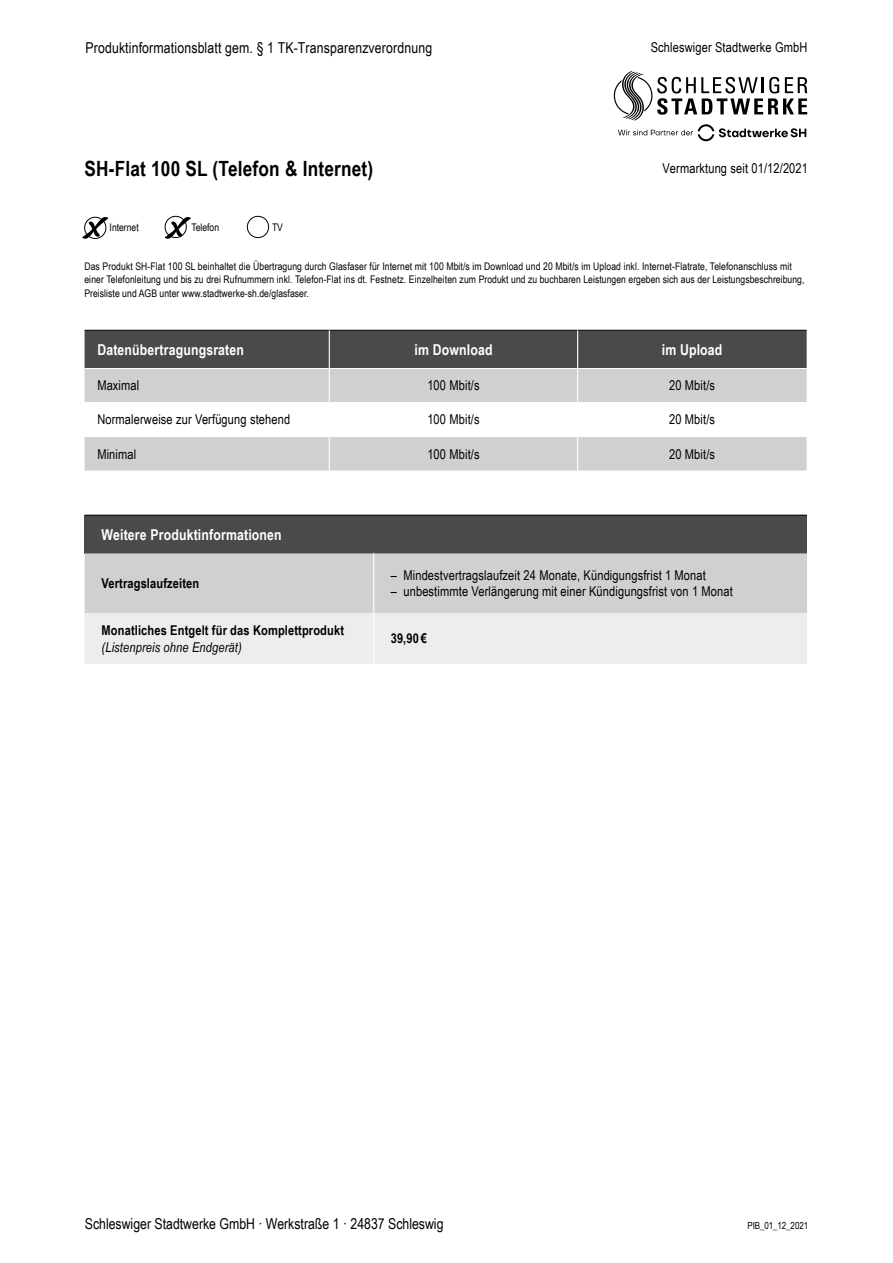
<style>
.page{position:relative;width:893px;height:1263px;background:#fff}
.page>*{position:absolute;margin:0;border:0;box-sizing:border-box;transform-origin:0 0}
.t1{font:700 21px "Arial Narrow";letter-spacing:.01em;color:#000}
.t2{font:15px "Arial Narrow";letter-spacing:.01em;color:#000}
.t3{font:700 15px "Arial Narrow";letter-spacing:.01em;color:#fff}
.t4{font:13.5px "Arial Narrow";letter-spacing:.01em;color:#000}
.t5{font:700 13.5px "Arial Narrow";letter-spacing:.01em;color:#000}
.t6{font:italic 13.5px "Arial Narrow";letter-spacing:.01em;color:#000}
.t7{font:10.5px/13.5px "Arial Narrow";letter-spacing:.01em;color:#000}
.t8{font:9.75px "Arial Narrow";letter-spacing:-.01em;color:#000}
</style>
<div class="page">
<div style="left:247px;top:216px;width:22px;height:22px;border:1px solid #000;border-radius:50%"></div>
<svg style="left:614px;top:71px;width:193px;height:70px"></svg>
<div style="left:85px;top:331px;width:722px;height:37px;background:#4a4a49"></div>
<svg style="left:85px;top:369px;width:722px;height:102px;fill:#d0d0d0"></svg>
<hr style="left:85px;top:402px;width:244px;height:1px;background:#fff">
<hr style="left:330px;top:402px;width:247px;height:1px;background:#fff">
<hr style="left:578px;top:402px;width:229px;height:1px;background:#fff">
<hr style="left:85px;top:330px;width:244px;height:1px;background:#000">
<hr style="left:329px;top:330px;width:249px;height:1px;background:#000">
<hr style="left:578px;top:330px;width:229px;height:1px;background:#000">
<hr style="left:85px;top:436px;width:244px;height:1px;background:#fff">
<hr style="left:330px;top:436px;width:247px;height:1px;background:#fff">
<hr style="left:578px;top:436px;width:229px;height:1px;background:#fff">
<hr style="left:329px;top:330px;width:1px;height:38px;background:#fff">
<hr style="left:577px;top:330px;width:1px;height:38px;background:#fff">
<hr style="left:329px;top:368px;width:1px;height:35px;background:#fff">
<hr style="left:577px;top:368px;width:1px;height:35px;background:#fff">
<hr style="left:329px;top:403px;width:1px;height:34px;background:#fff">
<hr style="left:577px;top:403px;width:1px;height:34px;background:#fff">
<hr style="left:329px;top:437px;width:1px;height:34px;background:#fff">
<hr style="left:577px;top:437px;width:1px;height:34px;background:#fff">
<div style="left:85px;top:515px;width:722px;height:38px;background:#4a4a49"></div>
<svg style="left:85px;top:553px;width:722px;height:111px;background:#dcdcdc"></svg>
<hr style="left:85px;top:515px;width:289px;height:1px;background:#000">
<hr style="left:374px;top:515px;width:433px;height:1px;background:#000">
<hr style="left:373px;top:553px;width:1px;height:60px;background:#fff">
<hr style="left:373px;top:613px;width:1px;height:51px;background:#fff">
<svg style="left:82px;top:216px;width:27px;height:23px"></svg>
<svg style="left:164px;top:216px;width:27px;height:23px"></svg>
<h2 class="t2" style="left:85px;top:37px;width:348px">Produktinformationsblatt gem. § 1 TK-Transparenzverordnung</h2>
<h1 class="t1" style="left:84px;top:152px;width:290px">SH-Flat 100 SL (Telefon &amp; Internet)</h1>
<p class="t7" style="left:110px;top:220px;width:31px">Internet</p>
<p class="t7" style="left:191px;top:220px;width:29px">Telefon</p>
<p class="t7" style="left:272px;top:220px;width:13px">TV</p>
<p class="t4" style="left:651px;top:38px;width:158px">Schleswiger Stadtwerke GmbH</p>
<p class="t4" style="left:662px;top:158px;width:147px">Vermarktung seit 01/12/2021</p>
<p class="t7" style="left:84px;top:259px;width:722px">Das Produkt SH-Flat 100 SL beinhaltet die Übertragung durch Glasfaser für Internet mit 100 Mbit/s im Download und 20 Mbit/s im Upload inkl. Internet-Flatrate, Telefonanschluss mit einer Telefonleitung und bis zu drei Rufnummern inkl. Telefon-Flat ins dt. Festnetz. Einzelheiten zum Produkt und zu buchbaren Leistungen ergeben sich aus der Leistungsbeschreibung,<br>Preisliste und AGB unter www.stadtwerke-sh.de/glasfaser.</p>
<h2 class="t3" style="left:97px;top:338px;width:148px">Datenübertragungsraten</h2>
<h2 class="t3" style="left:414px;top:338px;width:80px">im Download</h2>
<h2 class="t3" style="left:662px;top:338px;width:62px">im Upload</h2>
<p class="t4" style="left:97px;top:376px;width:44px">Maximal</p>
<p class="t4" style="left:427px;top:376px;width:54px">100 Mbit/s</p>
<p class="t4" style="left:669px;top:376px;width:47px">20 Mbit/s</p>
<p class="t4" style="left:97px;top:410px;width:194px">Normalerweise zur Verfügung stehend</p>
<p class="t4" style="left:427px;top:410px;width:54px">100 Mbit/s</p>
<p class="t4" style="left:669px;top:410px;width:47px">20 Mbit/s</p>
<p class="t4" style="left:97px;top:444px;width:40px">Minimal</p>
<p class="t4" style="left:427px;top:444px;width:54px">100 Mbit/s</p>
<p class="t4" style="left:669px;top:444px;width:47px">20 Mbit/s</p>
<h2 class="t3" style="left:102px;top:523px;width:182px">Weitere Produktinformationen</h2>
<p class="t5" style="left:102px;top:573px;width:99px">Vertragslaufzeiten</p>
<p class="t5" style="left:102px;top:620px;width:244px">Monatliches Entgelt für das Komplettprodukt</p>
<p class="t6" style="left:102px;top:637px;width:142px">(Listenpreis ohne Endgerät)</p>
<p class="t4" style="left:391px;top:565px;width:317px">– Mindestvertragslaufzeit 24 Monate, Kündigungsfrist 1 Monat</p>
<p class="t4" style="left:391px;top:582px;width:344px">– unbestimmte Verlängerung mit einer Kündigungsfrist von 1 Monat</p>
<p class="t5" style="left:391px;top:628px;width:38px">39,90 €</p>
<h2 class="t2" style="left:85px;top:1213px;width:360px">Schleswiger Stadtwerke GmbH · Werkstraße 1 · 24837 Schleswig</h2>
<p class="t8" style="left:748px;top:1218px;width:62px">PIB_01_12_2021</p>
</div>
